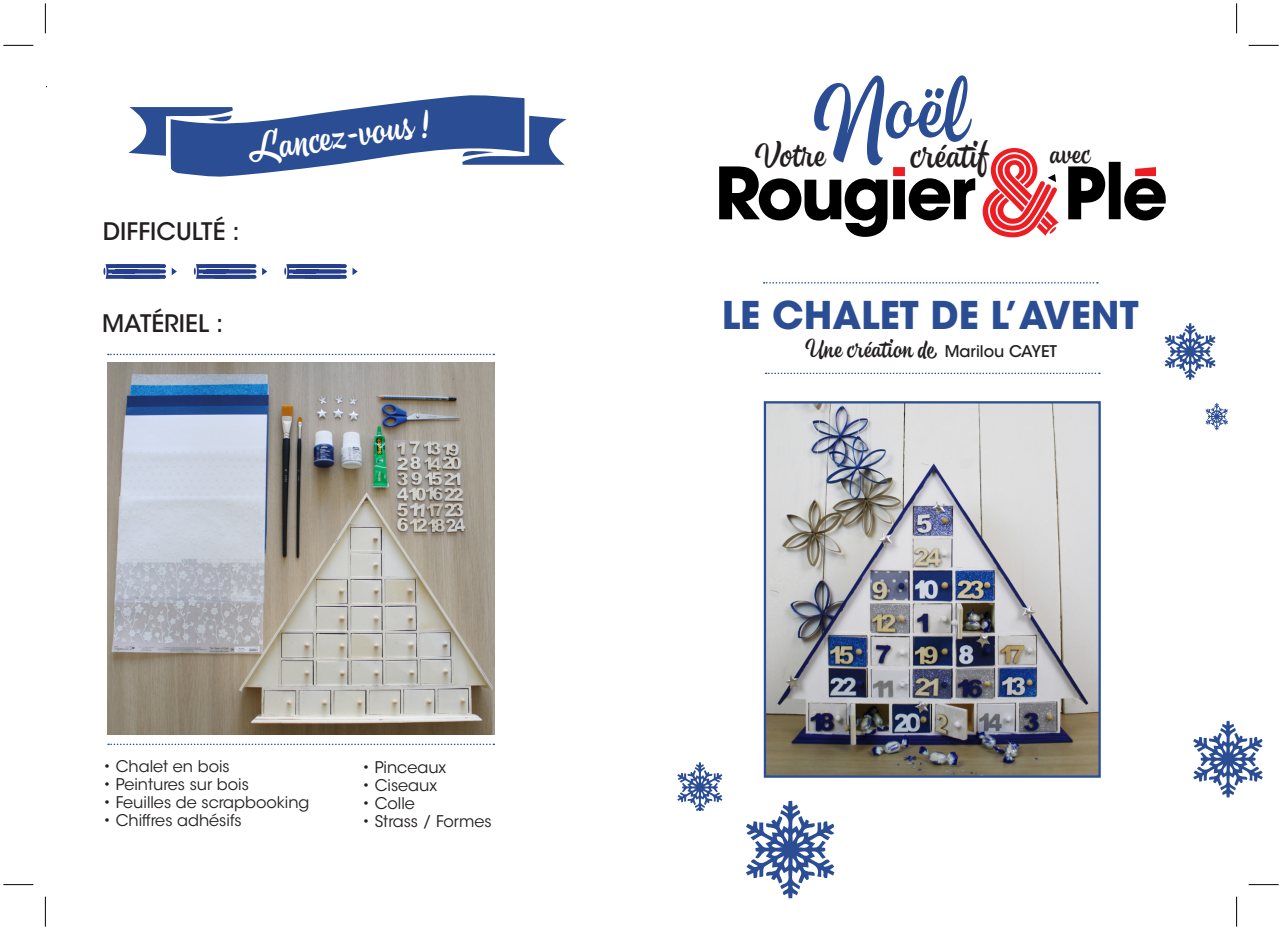
<style>
.page{position:relative;width:1282px;height:930px;background:#fff}
.page>*{position:absolute;margin:0;border:0;box-sizing:border-box;transform-origin:0 0}
.t1{font:86px "Hollie Script Pro";color:#2a4d94}
.t2{font:40px "Hollie Script Pro";color:#fff}
.t3{font:700 38px "ITC Avant Garde Std";color:#2a4d94}
.t4{font:38px "Hollie Script Pro";color:#231f20}
.t5{font:36px "Hollie Script Pro";color:#231f20}
.t6{font:30px "Hollie Script Pro";color:#231f20}
.t7{font:26px "Hollie Script Pro";color:#231f20}
.t8{font:500 24px "ITC Avant Garde Std";color:#231f20}
.t9{font:16px "ITC Avant Garde Std";color:#231f20}
.s1{font-size:115.6px}
.s2{font-family:"ITC Avant Garde Std";font-weight:500;font-size:16px}
</style>
<div class="page">
<svg style="left:172px;top:268px;width:5px;height:7px"></svg>
<svg style="left:103px;top:264px;width:63px;height:15px"></svg>
<svg style="left:262px;top:268px;width:5px;height:7px"></svg>
<svg style="left:194px;top:264px;width:62px;height:15px"></svg>
<svg style="left:284px;top:264px;width:73px;height:15px"></svg>
<img style="left:766px;top:404px;width:331px;height:371px">
<div style="left:763px;top:401px;width:337px;height:377px;border:2px solid #2a4d94"></div>
<img style="left:107px;top:362px;width:387px;height:372px">
<svg style="left:746px;top:801px;width:54px;height:97px"></svg>
<svg style="left:677px;top:762px;width:28px;height:49px"></svg>
<svg style="left:1193px;top:721px;width:42px;height:76px"></svg>
<svg style="left:1164px;top:323px;width:31px;height:57px"></svg>
<svg style="left:1205px;top:403px;width:14px;height:27px"></svg>
<svg style="left:108px;top:354px;width:386px;height:1px"></svg>
<svg style="left:108px;top:743px;width:386px;height:2px"></svg>
<svg style="left:765px;top:373px;width:334px;height:1px"></svg>
<svg style="left:763px;top:282px;width:334px;height:2px"></svg>
<div style="left:893px;top:167px;width:11px;height:9px;background:#ee1d23"></div>
<svg style="left:908px;top:178px;width:67px;height:42px"></svg>
<div style="left:1108px;top:162px;width:12px;height:57px;background:#000001"></div>
<svg style="left:1124px;top:167px;width:41px;height:53px"></svg>
<svg style="left:719px;top:166px;width:168px;height:71px"></svg>
<svg style="left:1068px;top:166px;width:37px;height:53px"></svg>
<div style="left:893px;top:180px;width:11px;height:39px;background:#000001"></div>
<svg style="left:982px;top:148px;width:76px;height:89px"></svg>
<hr style="left:3px;top:45px;width:30px;height:1px;background:#000">
<hr style="left:1248px;top:45px;width:30px;height:1px;background:#000">
<hr style="left:3px;top:884px;width:30px;height:1px;background:#000">
<hr style="left:1248px;top:884px;width:30px;height:1px;background:#000">
<hr style="left:45px;top:3px;width:1px;height:30px;background:#000">
<hr style="left:45px;top:896px;width:1px;height:30px;background:#000">
<hr style="left:1236px;top:3px;width:1px;height:30px;background:#000">
<hr style="left:1236px;top:896px;width:1px;height:30px;background:#000">
<svg style="left:128px;top:95px;width:438px;height:82px"></svg>
<p class="t8" style="left:103px;top:217px;width:138px">DIFFICULTÉ :</p>
<p class="t2" style="left:316px;top:114px;width:55px;rotate:-9deg">ez-v</p>
<p class="t1" style="left:815px;top:57px;width:156px"><span class="s1">N</span>oël</p>
<p class="t4" style="left:910px;top:132px;width:80px">créatif</p>
<p class="t6" style="left:1050px;top:135px;width:42px">avec</p>
<p class="t5" style="left:757px;top:132px;width:70px">Votre</p>
<p class="t8" style="left:102px;top:309px;width:123px">MATÉRIEL :</p>
<p class="t3" style="left:721px;top:290px;width:418px">LE CHALET DE L’AVENT</p>
<p class="t9" style="left:103px;top:756px;width:128px">• Chalet en bois</p>
<p class="t9" style="left:103px;top:774px;width:147px">• Peintures sur bois</p>
<p class="t9" style="left:103px;top:792px;width:208px">• Feuilles de scrapbooking</p>
<p class="t9" style="left:103px;top:810px;width:140px">• Chiffres adhésifs</p>
<p class="t9" style="left:362px;top:758px;width:86px">• Pinceaux</p>
<p class="t9" style="left:362px;top:776px;width:76px">• Ciseaux</p>
<p class="t9" style="left:362px;top:794px;width:54px">• Colle</p>
<p class="t9" style="left:362px;top:812px;width:131px">• Strass / Formes</p>
<p class="t7" style="left:807px;top:332px;width:251px">Une création de <span class="s2">Marilou CAYET</span></p>
</div>
